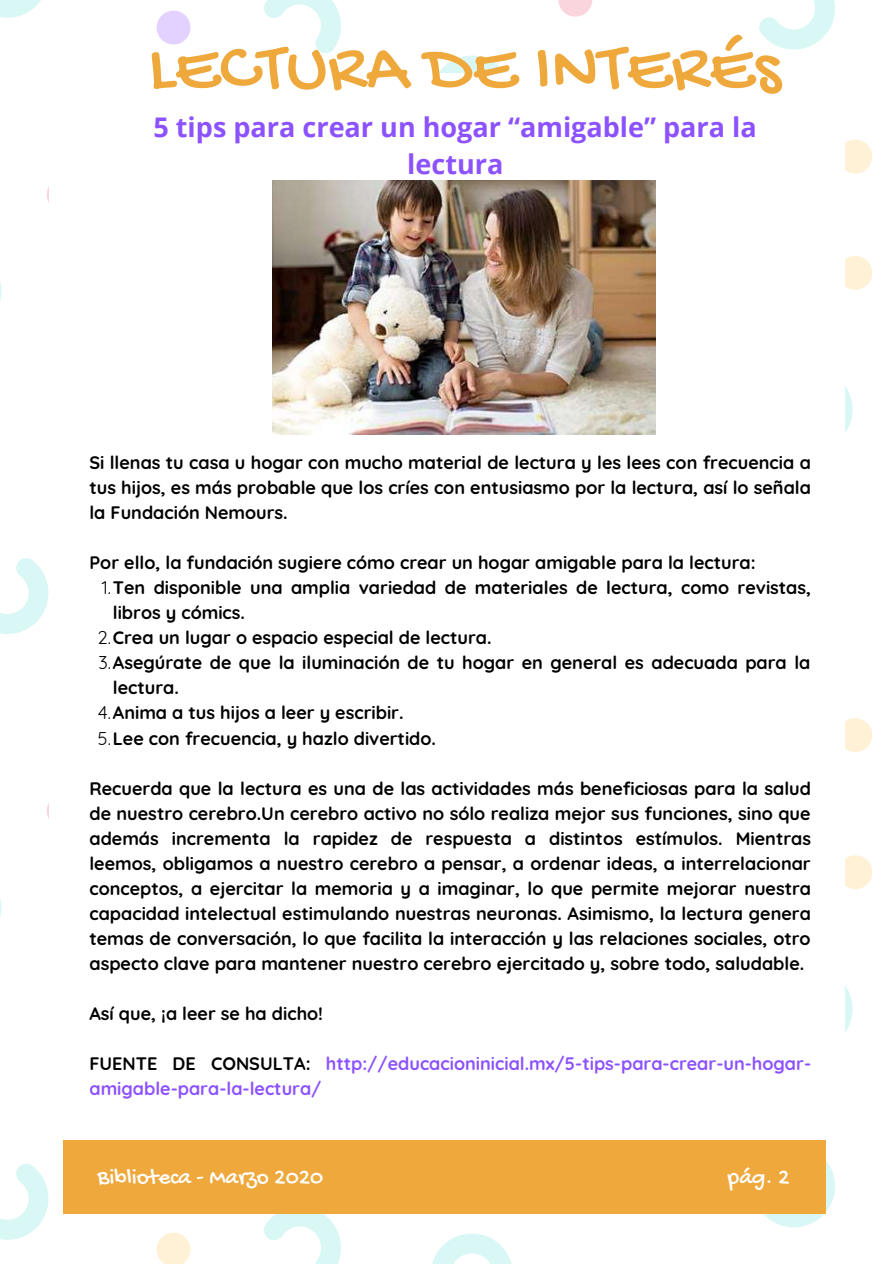
<style>
.page{position:relative;width:894px;height:1264px;background:#fff}
.page>*{position:absolute;margin:0;border:0;box-sizing:border-box;transform-origin:0 0}
.t1{font:72px "Gochi Hand";color:#eea83c}
.t2{font:700 27px/37.2px "Open Sans";color:#8c52ff;text-align:center}
.t3{font:23.25px "Gochi Hand";color:#fff}
.t4{font:700 18px/25px "Quicksand";color:#000;text-align:justify}
.t5{font:700 18px/25px "Quicksand";color:#8c52ff}
.s1{font-weight:400}
.s2{color:#000}
</style>
<div class="page">
<svg style="left:47px;top:794px;width:34px;height:33px"></svg>
<svg style="left:0;top:558px;width:49px;height:76px"></svg>
<svg style="left:0;top:898px;width:2px;height:19px"></svg>
<div style="left:838px;top:718px;width:34px;height:34px;background:#fff1d6;border-radius:50%"></div>
<div style="left:838px;top:256px;width:34px;height:34px;background:#fff1d6;border-radius:50%"></div>
<svg style="left:845px;top:386px;width:7px;height:47px"></svg>
<div style="left:838px;top:855px;width:34px;height:34px;background:#fff1d6;border-radius:50%"></div>
<svg style="left:757px;top:1155px;width:78px;height:73px"></svg>
<svg style="left:845px;top:985px;width:7px;height:47px"></svg>
<svg style="left:432px;top:1233px;width:79px;height:30px"></svg>
<svg style="left:156px;top:1232px;width:34px;height:31px"></svg>
<svg style="left:0;top:1164px;width:49px;height:75px"></svg>
<svg style="left:262px;top:1213px;width:79px;height:50px"></svg>
<svg style="left:47px;top:178px;width:34px;height:33px"></svg>
<div style="left:156px;top:11px;width:34px;height:33px;background:#e3d2ff;border-radius:50%"></div>
<svg style="left:0;top:0;width:41px;height:18px"></svg>
<svg style="left:264px;top:0;width:77px;height:54px"></svg>
<svg style="left:0;top:282px;width:2px;height:19px"></svg>
<svg style="left:558px;top:0;width:34px;height:17px"></svg>
<div style="left:838px;top:140px;width:34px;height:34px;background:#fff1d6;border-radius:50%"></div>
<svg style="left:759px;top:0;width:76px;height:50px"></svg>
<svg style="left:438px;top:55px;width:67px;height:18px"></svg>
<div style="left:778px;top:1140px;width:47px;height:73px;background:#eea83c"></div>
<div style="left:110px;top:1140px;width:668px;height:73px;background:#eea83c"></div>
<div style="left:63px;top:1140px;width:47px;height:73px;background:#eea83c"></div>
<div style="left:50px;top:144px;width:794px;height:934px;background:#fff"></div>
<img style="left:273px;top:181px;width:382px;height:253px">
<h1 class="t1" style="left:148px;top:30px;width:633px">LECTURA DE INTERÉs</h1>
<h2 class="t2" style="left:153px;top:108px;width:604px">5 tips para crear un hogar “amigable” para la lectura</h2>
<p class="t4" style="left:89px;top:450px;width:722px">Si llenas tu casa u hogar con mucho material de lectura y les lees con frecuencia a tus hijos, es más probable que los críes con entusiasmo por la lectura, así lo señala la Fundación Nemours.</p>
<p class="t4" style="left:89px;top:550px;width:667px">Por ello, la fundación sugiere cómo crear un hogar amigable para la lectura:</p>
<p class="t4" style="left:102px;top:575px;width:710px"><span class="s1">1.</span>Ten disponible una amplia variedad de materiales de lectura, como revistas,</p>
<p class="t4" style="left:113px;top:600px;width:134px">libros y cómics.</p>
<p class="t4" style="left:98px;top:625px;width:395px"><span class="s1">2.</span>Crea un lugar o espacio especial de lectura.</p>
<p class="t4" style="left:98px;top:650px;width:713px"><span class="s1">3.</span>Asegúrate de que la iluminación de tu hogar en general es adecuada para la</p>
<p class="t4" style="left:113px;top:675px;width:68px">lectura.</p>
<p class="t4" style="left:98px;top:700px;width:307px"><span class="s1">4.</span>Anima a tus hijos a leer y escribir.</p>
<p class="t4" style="left:98px;top:725px;width:339px"><span class="s1">5.</span>Lee con frecuencia, y hazlo divertido.</p>
<p class="t4" style="left:89px;top:775px;width:723px">Recuerda que la lectura es una de las actividades más beneficiosas para la salud de nuestro cerebro.Un cerebro activo no sólo realiza mejor sus funciones, sino que además incrementa la rapidez de respuesta a distintos estímulos. Mientras leemos, obligamos a nuestro cerebro a pensar, a ordenar ideas, a interrelacionar conceptos, a ejercitar la memoria y a imaginar, lo que permite mejorar nuestra capacidad intelectual estimulando nuestras neuronas. Asimismo, la lectura genera temas de conversación, lo que facilita la interacción y las relaciones sociales, otro aspecto clave para mantener nuestro cerebro ejercitado y, sobre todo, saludable.</p>
<p class="t4" style="left:89px;top:1000px;width:235px">Así que, ¡a leer se ha dicho!</p>
<p class="t5" style="left:89px;top:1050px;width:723px"><span class="s2">FUENTE DE CONSULTA:</span> http://educacioninicial.mx/5-tips-para-crear-un-hogar&shy;amigable-para-la-lectura/</p>
<p class="t3" style="left:98px;top:1165px;width:227px">Biblioteca - Marzo 2020</p>
<p class="t3" style="left:727px;top:1165px;width:63px">pág. 2</p>
</div>
